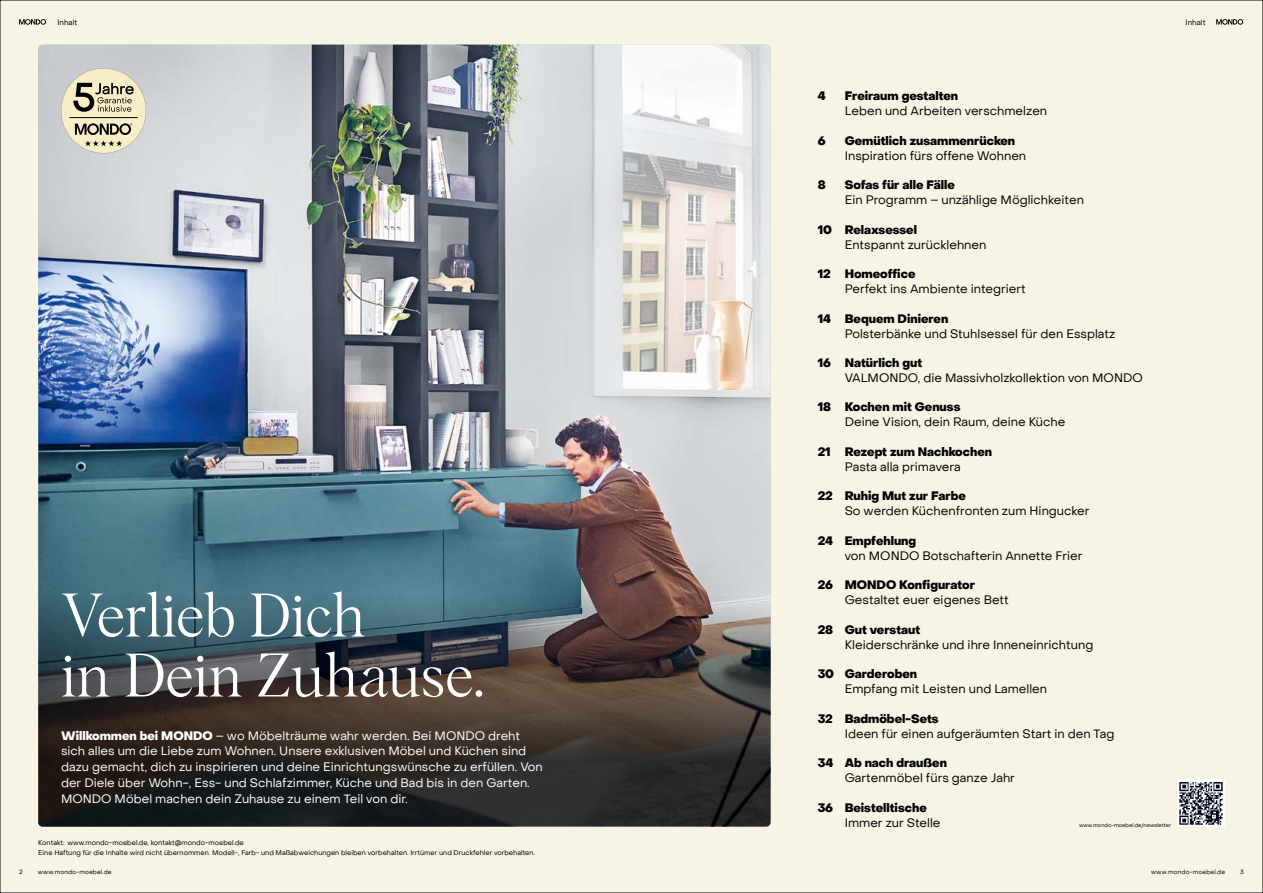
<style>
.page{position:relative;width:1263px;height:893px;background:#f7f4e5}
.page>*{position:absolute;margin:0;border:0;box-sizing:border-box;transform-origin:0 0}
.t1{font:300 60px/60px "Albra";letter-spacing:-.01em;color:#fff}
.t2{font:12px "PP Object Sans";color:#000}
.t3{font:12px/15.8px "PP Object Sans";color:#fff}
.t4{font:800 12px "PP Object Sans";color:#000}
.t5{font:7.5px "PP Object Sans";color:#000}
.t6{font:6.75px/9.6px "PP Object Sans";color:#000}
.t7{font:6px "PP Object Sans";letter-spacing:.02em;color:#000}
.t8{font:5.25px "PP Object Sans";color:#000}
.s1{font-weight:800}
</style>
<div class="page">
<img style="left:1178px;top:780px;width:47px;height:47px">
<img style="left:38px;top:45px;width:733px;height:551px">
<svg style="left:38px;top:596px;width:733px;height:231px;background:#3b3b3b"></svg>
<svg style="left:19px;top:19px;width:28px;height:6px"></svg>
<svg style="left:1216px;top:19px;width:28px;height:6px"></svg>
<svg style="left:61px;top:68px;width:85px;height:85px;background:#c9c4ac"></svg>
<p class="t5" style="left:57px;top:18px;width:22px">Inhalt</p>
<p class="t5" style="left:1185px;top:17px;width:22px">Inhalt</p>
<h1 class="t1" style="left:61px;top:581px;width:426px">Verlieb Dich<br>in Dein Zuhause.</h1>
<p class="t3" style="left:61px;top:728px;width:483px"><span class="s1">Willkommen bei MONDO</span> – wo Möbelträume wahr werden. Bei MONDO dreht sich alles um die Liebe zum Wohnen. Unsere exklusiven Möbel und Küchen sind dazu gemacht, dich zu inspirieren und deine Einrichtungswünsche zu erfüllen. Von der Diele über Wohn-, Ess- und Schlafzimmer, Küche und Bad bis in den Garten.<br>MONDO Möbel machen dein Zuhause zu einem Teil von dir.</p>
<p class="t6" style="left:38px;top:838px;width:498px">Kontakt: www.mondo-moebel.de, kontakt@mondo-moebel.de<br>Eine Haftung für die Inhalte wird nicht übernommen. Modell-, Farb- und Maßabweichungen bleiben vorbehalten. Irrtümer und Druckfehler vorbehalten.</p>
<p class="t4" style="left:818px;top:89px;width:9px">4</p>
<p class="t4" style="left:845px;top:89px;width:115px">Freiraum gestalten</p>
<p class="t2" style="left:845px;top:104px;width:204px">Leben und Arbeiten verschmelzen</p>
<p class="t4" style="left:818px;top:133px;width:9px">6</p>
<p class="t4" style="left:845px;top:133px;width:172px">Gemütlich zusammenrücken</p>
<p class="t2" style="left:845px;top:148px;width:183px">Inspiration fürs offene Wohnen</p>
<p class="t4" style="left:818px;top:178px;width:9px">8</p>
<p class="t4" style="left:845px;top:178px;width:112px">Sofas für alle Fälle</p>
<p class="t2" style="left:845px;top:193px;width:241px">Ein Programm – unzählige Möglichkeiten</p>
<p class="t4" style="left:818px;top:222px;width:101px">10 Relaxsessel</p>
<p class="t2" style="left:845px;top:237px;width:143px">Entspannt zurücklehnen</p>
<p class="t4" style="left:818px;top:267px;width:99px">12 Homeoffice</p>
<p class="t2" style="left:845px;top:282px;width:183px">Perfekt ins Ambiente integriert</p>
<p class="t4" style="left:818px;top:311px;width:132px">14 Bequem Dinieren</p>
<p class="t2" style="left:845px;top:326px;width:272px">Polsterbänke und Stuhlsessel für den Essplatz</p>
<p class="t4" style="left:818px;top:355px;width:106px">16 Natürlich gut</p>
<p class="t2" style="left:845px;top:370px;width:300px">VALMONDO, die Massivholzkollektion von MONDO</p>
<p class="t4" style="left:818px;top:400px;width:144px">18 Kochen mit Genuss</p>
<p class="t2" style="left:845px;top:415px;width:222px">Deine Vision, dein Raum, deine Küche</p>
<p class="t4" style="left:818px;top:444px;width:176px">21 Rezept zum Nachkochen</p>
<p class="t2" style="left:845px;top:459px;width:118px">Pasta alla primavera</p>
<p class="t4" style="left:818px;top:489px;width:150px">22 Ruhig Mut zur Farbe</p>
<p class="t2" style="left:845px;top:504px;width:246px">So werden Küchenfronten zum Hingucker</p>
<p class="t4" style="left:818px;top:533px;width:100px">24 Empfehlung</p>
<p class="t2" style="left:845px;top:548px;width:239px">von MONDO Botschafterin Annette Frier</p>
<p class="t4" style="left:818px;top:578px;width:159px">26 MONDO Konfigurator</p>
<p class="t2" style="left:845px;top:593px;width:166px">Gestaltet euer eigenes Bett</p>
<p class="t4" style="left:818px;top:622px;width:104px">28 Gut verstaut</p>
<p class="t2" style="left:845px;top:637px;width:250px">Kleiderschränke und ihre Inneneinrichtung</p>
<p class="t4" style="left:818px;top:667px;width:101px">30 Garderoben</p>
<p class="t2" style="left:845px;top:682px;width:204px">Empfang mit Leisten und Lamellen</p>
<p class="t4" style="left:818px;top:711px;width:122px">32 Badmöbel-Sets</p>
<p class="t2" style="left:845px;top:726px;width:271px">Ideen für einen aufgeräumten Start in den Tag</p>
<p class="t4" style="left:818px;top:756px;width:131px">34 Ab nach draußen</p>
<p class="t2" style="left:845px;top:771px;width:172px">Gartenmöbel fürs ganze Jahr</p>
<p class="t4" style="left:818px;top:800px;width:111px">36 Beistelltische</p>
<p class="t2" style="left:845px;top:815px;width:97px">Immer zur Stelle</p>
<p class="t8" style="left:1079px;top:821px;width:94px">www.mondo-moebel.de/newsletter</p>
<p class="t7" style="left:19px;top:868px;width:5px">2</p>
<p class="t7" style="left:38px;top:868px;width:76px">www.mondo-moebel.de</p>
<p class="t7" style="left:1151px;top:868px;width:76px">www.mondo-moebel.de</p>
<p class="t7" style="left:1240px;top:868px;width:5px">3</p>
</div>
